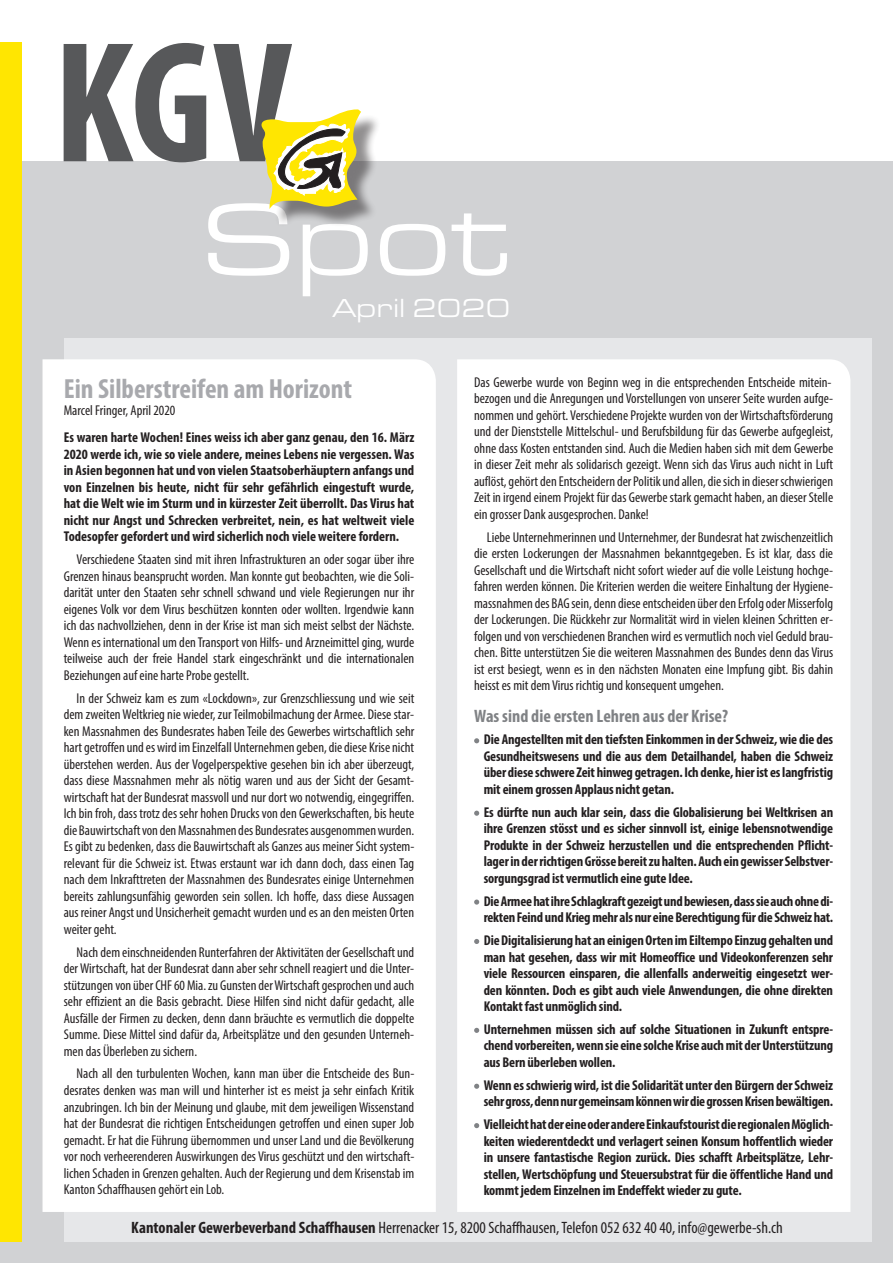
<style>
.page{position:relative;width:893px;height:1263px;background:#fff}
.page>*{position:absolute;margin:0;border:0;box-sizing:border-box;transform-origin:0 0}
.t1{font:700 condensed 174px "Myriad Pro";color:#57585a}
.t2{font:106.5px "Eurostile Ext";color:#fff}
.t3{font:700 condensed 27.75px "Myriad Pro";color:#a8a9ad}
.t4{font:27px "Eurostile Ext";color:#fff}
.t5{font:700 condensed 18px "Myriad Pro";color:#808285}
.t6{font:condensed 16.5px "Myriad Pro";color:#231f20}
.t7{font:condensed 14.25px/16.5px "Myriad Pro";color:#231f20;text-align:justify}
.t8{font:700 condensed 14.25px/16.5px "Myriad Pro";letter-spacing:-.01em;color:#231f20;text-align:justify}
.s1{font-weight:700}
</style>
<div class="page">
<div style="left:0;top:161px;width:893px;height:1102px;background:#d1d2d4"></div>
<div style="left:0;top:43px;width:21px;height:1199px;background:#ffe601"></div>
<div style="left:266px;top:114px;width:115px;height:114px;background:#231f20;opacity:.5"></div>
<svg style="left:262px;top:109px;width:99px;height:100px"></svg>
<div style="left:64px;top:338px;width:808px;height:904px;background:#e6e7e9"></div>
<div style="left:43px;top:359px;width:393px;height:853px;background:#fff"></div>
<div style="left:457px;top:359px;width:393px;height:853px;background:#fff"></div>
<svg style="left:474px;top:738px;width:5px;height:5px"></svg>
<svg style="left:474px;top:811px;width:5px;height:5px"></svg>
<svg style="left:474px;top:899px;width:5px;height:6px"></svg>
<svg style="left:474px;top:939px;width:5px;height:5px"></svg>
<svg style="left:474px;top:1028px;width:5px;height:5px"></svg>
<svg style="left:474px;top:1084px;width:5px;height:5px"></svg>
<svg style="left:474px;top:1123px;width:5px;height:5px"></svg>
<h1 class="t1" style="left:54px;top:-5px;width:240px">KGV</h1>
<h2 class="t2" style="left:201px;top:164px;width:311px">Spot</h2>
<h3 class="t4" style="left:333px;top:289px;width:179px">April 2020</h3>
<h3 class="t3" style="left:64px;top:372px;width:290px">Ein Silberstreifen am Horizont</h3>
<p class="t7" style="left:64px;top:402px;width:113px">Marcel Fringer, April 2020</p>
<p class="t8" style="left:64px;top:429px;width:352px">Es waren harte Wochen! Eines weiss ich aber ganz genau, den 16. März 2020 werde ich, wie so viele andere, meines Lebens nie vergessen. Was in Asien begonnen hat und von vielen Staatsoberhäuptern anfangs und von Einzelnen bis heute, nicht für sehr gefährlich eingestuft wurde, hat die Welt wie im Sturm und in kürzester Zeit überrollt. Das Virus hat nicht nur Angst und Schrecken verbreitet, nein, es hat weltweit viele Todesopfer gefordert und wird sicherlich noch viele weitere fordern.</p>
<p class="t7" style="left:64px;top:551px;width:352px;text-indent:13px">Verschiedene Staaten sind mit ihren Infrastrukturen an oder sogar über ihre Grenzen hinaus beansprucht worden. Man konnte gut beobachten, wie die Soli&shy;darität unter den Staaten sehr schnell schwand und viele Regierungen nur ihr eigenes Volk vor dem Virus beschützen konnten oder wollten. Irgendwie kann ich das nachvollziehen, denn in der Krise ist man sich meist selbst der Nächste.<br>Wenn es international um den Transport von Hilfs- und Arzneimittel ging, wurde teilweise auch der freie Handel stark eingeschränkt und die internationalen Beziehungen auf eine harte Probe gestellt.</p>
<p class="t7" style="left:64px;top:689px;width:352px;text-indent:13px">In der Schweiz kam es zum «Lockdown», zur Grenzschliessung und wie seit dem zweiten Weltkrieg nie wieder, zur Teilmobilmachung der Armee. Diese star&shy;ken Massnahmen des Bundesrates haben Teile des Gewerbes wirtschaftlich sehr hart getroffen und es wird im Einzelfall Unternehmen geben, die diese Krise nicht überstehen werden. Aus der Vogelperspektive gesehen bin ich aber überzeugt, dass diese Massnahmen mehr als nötig waren und aus der Sicht der Gesamt&shy;wirtschaft hat der Bundesrat massvoll und nur dort wo notwendig, eingegriffen.<br>Ich bin froh, dass trotz des sehr hohen Drucks von den Gewerkschaften, bis heute die Bauwirtschaft von den Massnahmen des Bundesrates ausgenommen wurden.<br>Es gibt zu bedenken, dass die Bauwirtschaft als Ganzes aus meiner Sicht system&shy;relevant für die Schweiz ist. Etwas erstaunt war ich dann doch, dass einen Tag nach dem Inkrafttreten der Massnahmen des Bundesrates einige Unternehmen bereits zahlungsunfähig geworden sein sollen. Ich hoffe, dass diese Aussagen aus reiner Angst und Unsicherheit gemacht wurden und es an den meisten Orten weiter geht.</p>
<p class="t7" style="left:64px;top:943px;width:352px;text-indent:13px">Nach dem einschneidenden Runterfahren der Aktivitäten der Gesellschaft und der Wirtschaft, hat der Bundesrat dann aber sehr schnell reagiert und die Unter&shy;stützungen von über CHF 60 Mia. zu Gunsten der Wirtschaft gesprochen und auch sehr effizient an die Basis gebracht. Diese Hilfen sind nicht dafür gedacht, alle Ausfälle der Firmen zu decken, denn dann bräuchte es vermutlich die doppelte Summe. Diese Mittel sind dafür da, Arbeitsplätze und den gesunden Unterneh&shy;men das Überleben zu sichern.</p>
<p class="t7" style="left:64px;top:1065px;width:352px;text-indent:13px">Nach all den turbulenten Wochen, kann man über die Entscheide des Bun&shy;desrates denken was man will und hinterher ist es meist ja sehr einfach Kritik anzubringen. Ich bin der Meinung und glaube, mit dem jeweiligen Wissenstand hat der Bundesrat die richtigen Entscheidungen getroffen und einen super Job gemacht. Er hat die Führung übernommen und unser Land und die Bevölkerung vor noch verheerenderen Auswirkungen des Virus geschützt und den wirtschaft&shy;lichen Schaden in Grenzen gehalten. Auch der Regierung und dem Krisenstab im Kanton Schaffhausen gehört ein Lob.</p>
<p class="t7" style="left:474px;top:374px;width:361px">Das Gewerbe wurde von Beginn weg in die entsprechenden Entscheide mitein&shy;bezogen und die Anregungen und Vorstellungen von unserer Seite wurden aufge&shy;nommen und gehört. Verschiedene Projekte wurden von der Wirtschaftsförderung und der Dienststelle Mittelschul- und Berufsbildung für das Gewerbe aufgegleist, ohne dass Kosten entstanden sind. Auch die Medien haben sich mit dem Gewerbe in dieser Zeit mehr als solidarisch gezeigt. Wenn sich das Virus auch nicht in Luft auflöst, gehört den Entscheidern der Politik und allen, die sich in dieser schwierigen Zeit in irgend einem Projekt für das Gewerbe stark gemacht haben, an dieser Stelle ein grosser Dank ausgesprochen. Danke!</p>
<p class="t7" style="left:474px;top:528px;width:361px;text-indent:13px">Liebe Unternehmerinnen und Unternehmer, der Bundesrat hat zwischenzeitlich die ersten Lockerungen der Massnahmen bekanntgegeben. Es ist klar, dass die Gesellschaft und die Wirtschaft nicht sofort wieder auf die volle Leistung hochge&shy;fahren werden können. Die Kriterien werden die weitere Einhaltung der Hygiene&shy;massnahmen des BAG sein, denn diese entscheiden über den Erfolg oder Misserfolg der Lockerungen. Die Rückkehr zur Normalität wird in vielen kleinen Schritten er&shy;folgen und von verschiedenen Branchen wird es vermutlich noch viel Geduld brau&shy;chen. Bitte unterstützen Sie die weiteren Massnahmen des Bundes denn das Virus ist erst besiegt, wenn es in den nächsten Monaten eine Impfung gibt. Bis dahin heisst es mit dem Virus richtig und konsequent umgehen.</p>
<p class="t5" style="left:474px;top:704px;width:256px">Was sind die ersten Lehren aus der Krise?</p>
<p class="t8" style="left:484px;top:731px;width:351px">Die Angestellten mit den tiefsten Einkommen in der Schweiz, wie die des Gesundheitswesens und die aus dem Detailhandel, haben die Schweiz über diese schwere Zeit hinweg getragen. Ich denke, hier ist es langfristig mit einem grossen Applaus nicht getan.</p>
<p class="t8" style="left:484px;top:803px;width:351px">Es dürfte nun auch klar sein, dass die Globalisierung bei Weltkrisen an ihre Grenzen stösst und es sicher sinnvoll ist, einige lebensnotwendige Produkte in der Schweiz herzustellen und die entsprechenden Pflicht&shy;lager in der richtigen Grösse bereit zu halten. Auch ein gewisser Selbstver&shy;sorgungsgrad ist vermutlich eine gute Idee.</p>
<p class="t8" style="left:484px;top:892px;width:351px">Die Armee hat ihre Schlagkraft gezeigt und bewiesen, dass sie auch ohne di&shy;rekten Feind und Krieg mehr als nur eine Berechtigung für die Schweiz hat.</p>
<p class="t8" style="left:484px;top:932px;width:351px">Die Digitalisierung hat an einigen Orten im Eiltempo Einzug gehalten und man hat gesehen, dass wir mit Homeoffice und Videokonferenzen sehr viele Ressourcen einsparen, die allenfalls anderweitig eingesetzt wer&shy;den könnten. Doch es gibt auch viele Anwendungen, die ohne direkten Kontakt fast unmöglich sind.</p>
<p class="t8" style="left:484px;top:1021px;width:351px">Unternehmen müssen sich auf solche Situationen in Zukunft entspre&shy;chend vorbereiten, wenn sie eine solche Krise auch mit der Unterstützung aus Bern überleben wollen.</p>
<p class="t8" style="left:484px;top:1076px;width:351px">Wenn es schwierig wird, ist die Solidarität unter den Bürgern der Schweiz sehr gross, denn nur gemeinsam können wir die grossen Krisen bewältigen.</p>
<p class="t8" style="left:484px;top:1116px;width:351px">Vielleicht hat der eine oder andere Einkaufstourist die regionalen Möglich&shy;keiten wiederentdeckt und verlagert seinen Konsum hoffentlich wieder in unsere fantastische Region zurück. Dies schafft Arbeitsplätze, Lehr&shy;stellen, Wertschöpfung und Steuersubstrat für die öffentliche Hand und kommt jedem Einzelnen im Endeffekt wieder zu gute.</p>
<p class="t6" style="left:131px;top:1217px;width:653px"><span class="s1">Kantonaler Gewerbeverband Schaffhausen</span> Herrenacker 15, 8200 Schaffhausen, Telefon 052 632 40 40, info@gewerbe-sh.ch</p>
</div>
